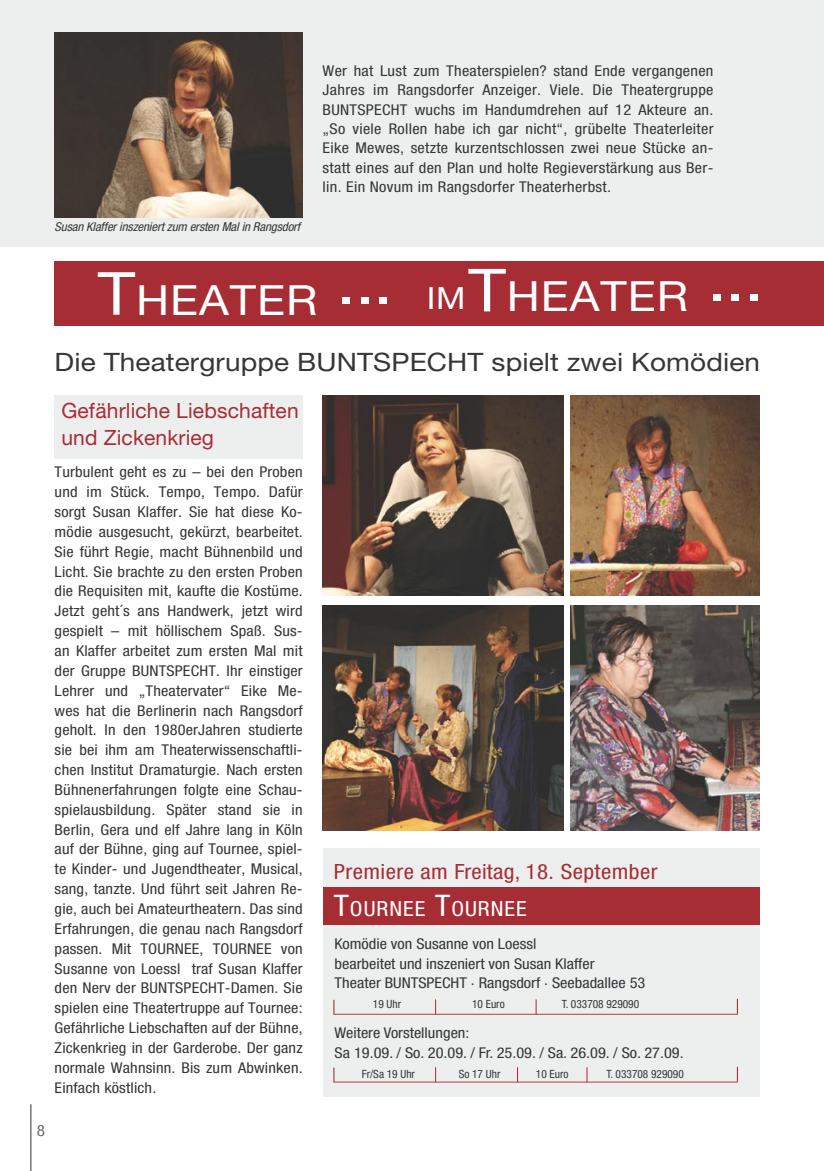
<style>
.page{position:relative;width:824px;height:1171px;background:#fff}
.page>*{position:absolute;margin:0;border:0;box-sizing:border-box;transform-origin:0 0}
.t1{font:41.65px "Helvetica Neue";letter-spacing:.02em;color:#fff;scale:1.1 1}
.t2{font:25.38px "Helvetica Neue";letter-spacing:.005em;color:#353638;scale:1.1 1}
.t3{font:21px/27.3px "Helvetica Neue";letter-spacing:.01em;color:#a72d35}
.t4{font:condensed 21px "Helvetica Neue";letter-spacing:.02em;color:#a72d35;scale:1.1 1}
.t5{font:condensed 20.82px "Helvetica Neue";letter-spacing:.045em;color:#fff;scale:1.1 1}
.t6{font:condensed 15.75px "Helvetica Neue";color:#6e6d71;scale:1.1 1}
.t7{font:condensed 14.88px/19.8px "Helvetica Neue";color:#353638;text-align:justify;scale:1.1 1}
.t8{font:italic condensed 12.25px "Helvetica Neue";letter-spacing:-.01em;color:#353638;scale:1.05 1}
.t9{font:condensed 11.38px "Helvetica Neue";color:#353638}
.s1{font-size:59.5px}
.s2{font-size:30.62px}
.s3{font-size:29.75px}
</style>
<div class="page">
<div style="left:55px;top:395px;width:248px;height:64px;background:#edeeee"></div>
<div style="left:322px;top:848px;width:437px;height:248px;background:#edeeee"></div>
<div style="left:322px;top:887px;width:437px;height:38px;background:#a72d35"></div>
<svg style="left:333px;top:1067px;width:405px;height:16px"></svg>
<svg style="left:333px;top:999px;width:405px;height:16px"></svg>
<div style="left:0;top:0;width:823px;height:246px;background:#edeeee"></div>
<div style="left:55px;top:261px;width:768px;height:65px;background:#a72d35"></div>
<img style="left:55px;top:32px;width:248px;height:185px">
<img style="left:322px;top:395px;width:241px;height:200px">
<img style="left:570px;top:606px;width:189px;height:224px">
<img style="left:570px;top:395px;width:189px;height:200px">
<img style="left:322px;top:606px;width:241px;height:224px">
<hr style="left:31px;top:1104px;width:1px;height:67px;background:#6e6d71">
<p class="t7" style="left:322px;top:61px;width:357px;line-height:19.2px">Wer hat Lust zum Theaterspielen? stand Ende vergangenen Jahres im Rangsdorfer Anzeiger. Viele. Die Theatergruppe BUNTSPECHT wuchs im Handumdrehen auf 12 Akteure an. „So viele Rollen habe ich gar nicht“, grübelte Theaterleiter Eike Mewes, setzte kurzentschlossen zwei neue Stücke an&shy;statt eines auf den Plan und holte Regieverstärkung aus Ber&shy;lin. Ein Novum im Rangsdorfer Theaterherbst.</p>
<p class="t8" style="left:55px;top:219px;width:235px">Susan Klaffer inszeniert zum ersten Mal in Rangsdorf</p>
<h1 class="t1" style="left:98px;top:273px;width:606px"><span class="s1">T</span>HEATER <sup>...</sup> <span class="s2">IM</span><span class="s1">T</span>HEATER <sup>...</sup></h1>
<h2 class="t2" style="left:55px;top:346px;width:642px">Die Theatergruppe BUNTSPECHT spielt zwei Komödien</h2>
<h3 class="t3" style="left:61px;top:396px;width:239px">Gefährliche Liebschaften und Zickenkrieg</h3>
<p class="t7" style="left:55px;top:462px;width:227px">Turbulent geht es zu – bei den Proben und im Stück. Tempo, Tempo. Dafür sorgt Susan Klaffer. Sie hat diese Ko&shy;mödie ausgesucht, gekürzt, bearbeitet.<br>Sie führt Regie, macht Bühnenbild und Licht. Sie brachte zu den ersten Proben die Requisiten mit, kaufte die Kostüme.<br>Jetzt geht´s ans Handwerk, jetzt wird gespielt – mit höllischem Spaß. Sus&shy;an Klaffer arbeitet zum ersten Mal mit der Gruppe BUNTSPECHT. Ihr einstiger Lehrer und „Theatervater“ Eike Me&shy;wes hat die Berlinerin nach Rangsdorf geholt. In den 1980erJahren studierte sie bei ihm am Theaterwissenschaftli&shy;chen Institut Dramaturgie. Nach ersten Bühnenerfahrungen folgte eine Schau&shy;spielausbildung. Später stand sie in Berlin, Gera und elf Jahre lang in Köln auf der Bühne, ging auf Tournee, spiel&shy;te Kinder- und Jugendtheater, Musical, sang, tanzte. Und führt seit Jahren Re&shy;gie, auch bei Amateurtheatern. Das sind Erfahrungen, die genau nach Rangsdorf passen. Mit TOURNEE, TOURNEE von Susanne von Loessl traf Susan Klaffer den Nerv der BUNTSPECHT-Damen. Sie spielen eine Theatertruppe auf Tournee:<br>Gefährliche Liebschaften auf der Bühne, Zickenkrieg in der Garderobe. Der ganz normale Wahnsinn. Bis zum Abwinken.<br>Einfach köstlich.</p>
<h3 class="t4" style="left:334px;top:859px;width:296px">Premiere am Freitag, 18. September</h3>
<h3 class="t5" style="left:334px;top:897px;width:177px"><span class="s3">T</span>OURNEE <span class="s3">T</span>OURNEE</h3>
<p class="t7" style="left:334px;top:933px;width:284px;text-align:left">Komödie von Susanne von Loessl<br>bearbeitet und inszeniert von Susan Klaffer<br>Theater BUNTSPECHT . Rangsdorf . Seebadallee 53</p>
<p class="t9" style="left:373px;top:997px;width:30px">19 Uhr</p>
<p class="t9" style="left:472px;top:997px;width:34px">10 Euro</p>
<p class="t9" style="left:561px;top:997px;width:79px">T. 033708 929090</p>
<p class="t7" style="left:334px;top:1023px;width:319px">Weitere Vorstellungen:<br>Sa 19.09. / So. 20.09. / Fr. 25.09. / Sa. 26.09. / So. 27.09.</p>
<p class="t9" style="left:362px;top:1067px;width:55px">Fr/Sa 19 Uhr</p>
<p class="t9" style="left:458px;top:1067px;width:43px">So 17 Uhr</p>
<p class="t9" style="left:536px;top:1067px;width:34px">10 Euro</p>
<p class="t9" style="left:606px;top:1067px;width:79px">T. 033708 929090</p>
<p class="t6" style="left:37px;top:1121px;width:9px">8</p>
</div>
